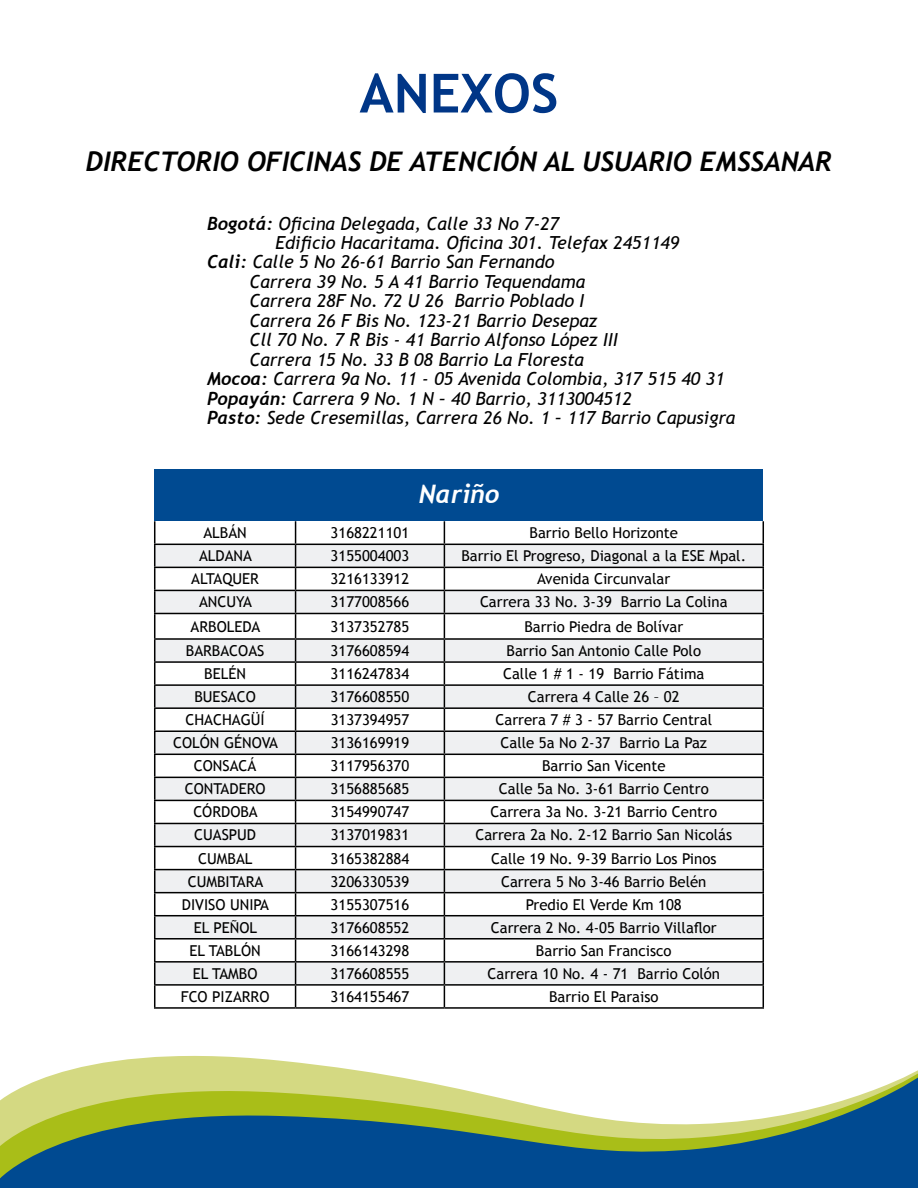
<style>
.page{position:relative;width:918px;height:1188px;background:#fff}
.page>*{position:absolute;margin:0;border:0;box-sizing:border-box;transform-origin:0 0}
.t1{font:700 54px "Trebuchet MS";color:#003687}
.t2{font:italic 700 27px "Trebuchet";color:#000}
.t3{font:italic 700 25.5px "Trebuchet";color:#fff}
.t4{font:italic 18px "Trebuchet MS";color:#000}
.t5{font:15px "Trebuchet MS";color:#000}
.s1{font-family:"Trebuchet";font-weight:700}
</style>
<div class="page">
<svg style="left:78px;top:1055px;width:263px;height:13px;fill:#d4d982"></svg>
<svg style="left:59px;top:1068px;width:859px;height:5px"></svg>
<svg style="left:0;top:1073px;width:918px;height:115px"></svg>
<div style="left:155px;top:470px;width:608px;height:51px;background:#004a91"></div>
<svg style="left:155px;top:545px;width:608px;height:439px;fill:#eff0f2"></svg>
<hr style="left:154px;top:544px;width:142px;height:1px;background:#000">
<hr style="left:296px;top:544px;width:148px;height:1px;background:#000">
<hr style="left:444px;top:544px;width:320px;height:1px;background:#000">
<hr style="left:154px;top:567px;width:142px;height:1px;background:#000">
<hr style="left:296px;top:567px;width:148px;height:1px;background:#000">
<hr style="left:444px;top:567px;width:320px;height:1px;background:#000">
<hr style="left:154px;top:590px;width:142px;height:1px;background:#000">
<hr style="left:296px;top:590px;width:148px;height:1px;background:#000">
<hr style="left:444px;top:590px;width:320px;height:1px;background:#000">
<hr style="left:154px;top:613px;width:142px;height:1px;background:#000">
<hr style="left:296px;top:613px;width:148px;height:1px;background:#000">
<hr style="left:444px;top:613px;width:320px;height:1px;background:#000">
<hr style="left:154px;top:638px;width:142px;height:2px;background:#000">
<hr style="left:296px;top:638px;width:148px;height:2px;background:#000">
<hr style="left:444px;top:638px;width:320px;height:2px;background:#000">
<hr style="left:154px;top:661px;width:142px;height:2px;background:#000">
<hr style="left:296px;top:661px;width:148px;height:2px;background:#000">
<hr style="left:444px;top:661px;width:320px;height:2px;background:#000">
<hr style="left:154px;top:684px;width:142px;height:2px;background:#000">
<hr style="left:296px;top:684px;width:148px;height:2px;background:#000">
<hr style="left:444px;top:684px;width:320px;height:2px;background:#000">
<hr style="left:154px;top:707px;width:142px;height:2px;background:#000">
<hr style="left:296px;top:707px;width:148px;height:2px;background:#000">
<hr style="left:444px;top:707px;width:320px;height:2px;background:#000">
<hr style="left:154px;top:730px;width:142px;height:2px;background:#000">
<hr style="left:296px;top:730px;width:148px;height:2px;background:#000">
<hr style="left:444px;top:730px;width:320px;height:2px;background:#000">
<hr style="left:154px;top:754px;width:142px;height:1px;background:#000">
<hr style="left:296px;top:754px;width:148px;height:1px;background:#000">
<hr style="left:444px;top:754px;width:320px;height:1px;background:#000">
<hr style="left:154px;top:777px;width:142px;height:1px;background:#000">
<hr style="left:296px;top:777px;width:148px;height:1px;background:#000">
<hr style="left:444px;top:777px;width:320px;height:1px;background:#000">
<hr style="left:154px;top:800px;width:142px;height:1px;background:#000">
<hr style="left:296px;top:800px;width:148px;height:1px;background:#000">
<hr style="left:444px;top:800px;width:320px;height:1px;background:#000">
<hr style="left:154px;top:823px;width:142px;height:1px;background:#000">
<hr style="left:296px;top:823px;width:148px;height:1px;background:#000">
<hr style="left:444px;top:823px;width:320px;height:1px;background:#000">
<hr style="left:154px;top:846px;width:142px;height:1px;background:#000">
<hr style="left:296px;top:846px;width:148px;height:1px;background:#000">
<hr style="left:444px;top:846px;width:320px;height:1px;background:#000">
<hr style="left:154px;top:869px;width:142px;height:1px;background:#000">
<hr style="left:296px;top:869px;width:148px;height:1px;background:#000">
<hr style="left:444px;top:869px;width:320px;height:1px;background:#000">
<hr style="left:154px;top:892px;width:142px;height:1px;background:#000">
<hr style="left:296px;top:892px;width:148px;height:1px;background:#000">
<hr style="left:444px;top:892px;width:320px;height:1px;background:#000">
<hr style="left:154px;top:915px;width:142px;height:1px;background:#000">
<hr style="left:296px;top:915px;width:148px;height:1px;background:#000">
<hr style="left:444px;top:915px;width:320px;height:1px;background:#000">
<hr style="left:154px;top:938px;width:142px;height:2px;background:#000">
<hr style="left:296px;top:938px;width:148px;height:2px;background:#000">
<hr style="left:444px;top:938px;width:320px;height:2px;background:#000">
<hr style="left:154px;top:961px;width:142px;height:2px;background:#000">
<hr style="left:296px;top:961px;width:148px;height:2px;background:#000">
<hr style="left:444px;top:961px;width:320px;height:2px;background:#000">
<hr style="left:154px;top:984px;width:142px;height:2px;background:#000">
<svg style="left:154px;top:521px;width:1px;height:486px"></svg>
<hr style="left:296px;top:984px;width:148px;height:2px;background:#000">
<svg style="left:295px;top:521px;width:1px;height:486px"></svg>
<hr style="left:444px;top:984px;width:320px;height:2px;background:#000">
<svg style="left:444px;top:521px;width:1px;height:486px"></svg>
<svg style="left:763px;top:521px;width:1px;height:486px"></svg>
<hr style="left:154px;top:1007px;width:142px;height:2px;background:#000">
<hr style="left:296px;top:1007px;width:148px;height:2px;background:#000">
<hr style="left:444px;top:1007px;width:320px;height:2px;background:#000">
<h1 class="t1" style="left:360px;top:60px;width:200px">ANEXOS</h1>
<h2 class="t2" style="left:86px;top:145px;width:748px">DIRECTORIO OFICINAS DE ATENCIÓN AL USUARIO EMSSANAR</h2>
<p class="t4" style="left:207px;top:212px;width:354px"><span class="s1">Bogotá:</span> Oficina Delegada, Calle 33 No 7-27</p>
<p class="t4" style="left:275px;top:232px;width:405px">Edificio Hacaritama. Oficina 301. Telefax 2451149</p>
<p class="t4" style="left:207px;top:251px;width:349px"><span class="s1">Cali:</span> Calle 5 No 26-61 Barrio San Fernando</p>
<p class="t4" style="left:250px;top:271px;width:337px">Carrera 39 No. 5 A 41 Barrio Tequendama</p>
<p class="t4" style="left:250px;top:290px;width:336px">Carrera 28F No. 72 U 26 Barrio Poblado I</p>
<p class="t4" style="left:250px;top:310px;width:349px">Carrera 26 F Bis No. 123-21 Barrio Desepaz</p>
<p class="t4" style="left:250px;top:329px;width:370px">Cll 70 No. 7 R Bis - 41 Barrio Alfonso López III</p>
<p class="t4" style="left:250px;top:349px;width:336px">Carrera 15 No. 33 B 08 Barrio La Floresta</p>
<p class="t4" style="left:207px;top:368px;width:519px"><span class="s1">Mocoa:</span> Carrera 9a No. 11 - 05 Avenida Colombia, 317 515 40 31</p>
<p class="t4" style="left:207px;top:388px;width:426px"><span class="s1">Popayán:</span> Carrera 9 No. 1 N – 40 Barrio, 3113004512</p>
<p class="t4" style="left:207px;top:407px;width:530px"><span class="s1">Pasto:</span> Sede Cresemillas, Carrera 26 No. 1 – 117 Barrio Capusigra</p>
<h3 class="t3" style="left:419px;top:478px;width:82px">Nariño</h3>
<p class="t5" style="left:203px;top:524px;width:45px">ALBÁN</p>
<p class="t5" style="left:331px;top:524px;width:80px">3168221101</p>
<p class="t5" style="left:530px;top:524px;width:150px">Barrio Bello Horizonte</p>
<p class="t5" style="left:199px;top:547px;width:54px">ALDANA</p>
<p class="t5" style="left:331px;top:547px;width:80px">3155004003</p>
<p class="t5" style="left:461px;top:547px;width:286px">Barrio El Progreso, Diagonal a la ESE Mpal.</p>
<p class="t5" style="left:191px;top:570px;width:69px">ALTAQUER</p>
<p class="t5" style="left:331px;top:570px;width:80px">3216133912</p>
<p class="t5" style="left:537px;top:570px;width:135px">Avenida Circunvalar</p>
<p class="t5" style="left:199px;top:593px;width:54px">ANCUYA</p>
<p class="t5" style="left:331px;top:593px;width:80px">3177008566</p>
<p class="t5" style="left:480px;top:593px;width:249px">Carrera 33 No. 3-39 Barrio La Colina</p>
<p class="t5" style="left:191px;top:618px;width:71px">ARBOLEDA</p>
<p class="t5" style="left:331px;top:618px;width:80px">3137352785</p>
<p class="t5" style="left:524px;top:618px;width:160px">Barrio Piedra de Bolívar</p>
<p class="t5" style="left:186px;top:642px;width:80px">BARBACOAS</p>
<p class="t5" style="left:331px;top:642px;width:80px">3176608594</p>
<p class="t5" style="left:507px;top:642px;width:196px">Barrio San Antonio Calle Polo</p>
<p class="t5" style="left:204px;top:665px;width:43px">BELÉN</p>
<p class="t5" style="left:331px;top:665px;width:80px">3116247834</p>
<p class="t5" style="left:503px;top:665px;width:203px">Calle 1 # 1 - 19 Barrio Fátima</p>
<p class="t5" style="left:194px;top:688px;width:63px">BUESACO</p>
<p class="t5" style="left:331px;top:688px;width:80px">3176608550</p>
<p class="t5" style="left:528px;top:688px;width:153px">Carrera 4 Calle 26 – 02</p>
<p class="t5" style="left:186px;top:711px;width:81px">CHACHAGÜÍ</p>
<p class="t5" style="left:331px;top:711px;width:80px">3137394957</p>
<p class="t5" style="left:496px;top:711px;width:218px">Carrera 7 # 3 - 57 Barrio Central</p>
<p class="t5" style="left:173px;top:734px;width:106px">COLÓN GÉNOVA</p>
<p class="t5" style="left:331px;top:734px;width:80px">3136169919</p>
<p class="t5" style="left:501px;top:734px;width:208px">Calle 5a No 2-37 Barrio La Paz</p>
<p class="t5" style="left:194px;top:757px;width:64px">CONSACÁ</p>
<p class="t5" style="left:331px;top:757px;width:80px">3117956370</p>
<p class="t5" style="left:542px;top:757px;width:125px">Barrio San Vicente</p>
<p class="t5" style="left:185px;top:780px;width:82px">CONTADERO</p>
<p class="t5" style="left:331px;top:780px;width:80px">3156885685</p>
<p class="t5" style="left:499px;top:780px;width:211px">Calle 5a No. 3-61 Barrio Centro</p>
<p class="t5" style="left:193px;top:803px;width:66px">CÓRDOBA</p>
<p class="t5" style="left:331px;top:803px;width:80px">3154990747</p>
<p class="t5" style="left:491px;top:803px;width:228px">Carrera 3a No. 3-21 Barrio Centro</p>
<p class="t5" style="left:194px;top:826px;width:64px">CUASPUD</p>
<p class="t5" style="left:331px;top:826px;width:80px">3137019831</p>
<p class="t5" style="left:475px;top:826px;width:258px">Carrera 2a No. 2-12 Barrio San Nicolás</p>
<p class="t5" style="left:198px;top:849px;width:56px">CUMBAL</p>
<p class="t5" style="left:331px;top:849px;width:80px">3165382884</p>
<p class="t5" style="left:491px;top:849px;width:227px">Calle 19 No. 9-39 Barrio Los Pinos</p>
<p class="t5" style="left:188px;top:872px;width:77px">CUMBITARA</p>
<p class="t5" style="left:331px;top:872px;width:80px">3206330539</p>
<p class="t5" style="left:501px;top:872px;width:207px">Carrera 5 No 3-46 Barrio Belén</p>
<p class="t5" style="left:182px;top:896px;width:89px">DIVISO UNIPA</p>
<p class="t5" style="left:331px;top:896px;width:80px">3155307516</p>
<p class="t5" style="left:526px;top:896px;width:157px">Predio El Verde Km 108</p>
<p class="t5" style="left:194px;top:919px;width:65px">EL PEÑOL</p>
<p class="t5" style="left:331px;top:919px;width:80px">3176608552</p>
<p class="t5" style="left:491px;top:919px;width:227px">Carrera 2 No. 4-05 Barrio Villaflor</p>
<p class="t5" style="left:190px;top:942px;width:73px">EL TABLÓN</p>
<p class="t5" style="left:331px;top:942px;width:80px">3166143298</p>
<p class="t5" style="left:536px;top:942px;width:137px">Barrio San Francisco</p>
<p class="t5" style="left:193px;top:965px;width:66px">EL TAMBO</p>
<p class="t5" style="left:331px;top:965px;width:80px">3176608555</p>
<p class="t5" style="left:488px;top:965px;width:234px">Carrera 10 No. 4 - 71 Barrio Colón</p>
<p class="t5" style="left:181px;top:988px;width:90px">FCO PIZARRO</p>
<p class="t5" style="left:331px;top:988px;width:80px">3164155467</p>
<p class="t5" style="left:549px;top:988px;width:111px">Barrio El Paraiso</p>
</div>
